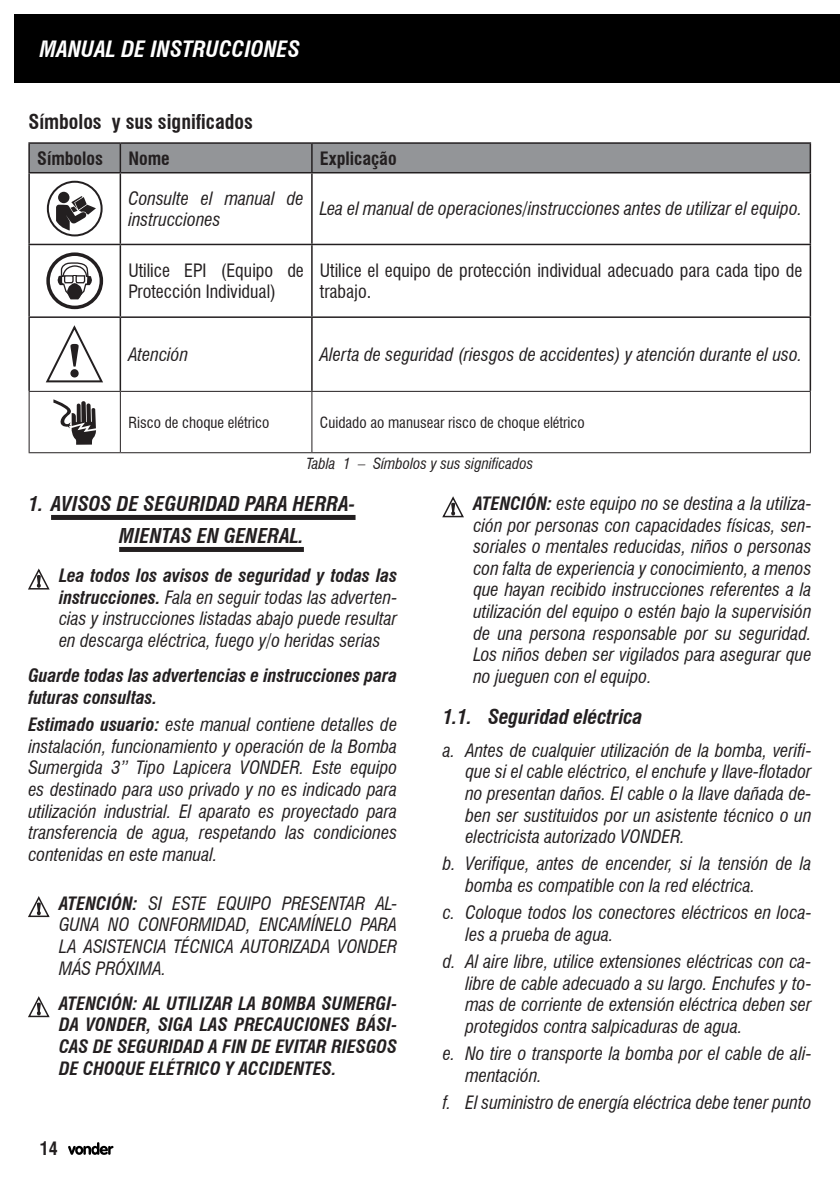
<style>
.page{position:relative;width:840px;height:1191px;background:#fff}
.page>*{position:absolute;margin:0;border:0;box-sizing:border-box;transform-origin:0 0}
.t1{font:italic 700 condensed 22px "Swiss 721 BT";color:#fff}
.t2{font:italic 700 condensed 20px/32px "Swiss 721 BT";color:#231f20}
.t3{font:700 condensed 20px "Swiss 721 BT";color:#231f20}
.t4{font:italic condensed 18px/21.6px "Swiss 721 BT";color:#231f20;text-align:justify}
.t5{font:italic 700 condensed 18px/21.6px "Swiss 721 BT";color:#231f20}
.t6{font:condensed 18px/21.6px "Swiss 721 BT";color:#231f20}
.t7{font:700 condensed 18px "Swiss 721 BT";color:#231f20}
.t8{font:condensed 15px "Swiss 721 BT";color:#231f20}
.t9{font:italic condensed 15px "Swiss 721 BT";color:#231f20}
.s1{font-weight:700}
</style>
<div class="page">
<hr style="left:28px;top:173px;width:2px;height:71px;background:#231f20">
<hr style="left:119px;top:173px;width:2px;height:71px;background:#231f20">
<hr style="left:311px;top:173px;width:1px;height:71px;background:#231f20">
<hr style="left:809px;top:173px;width:1px;height:71px;background:#231f20">
<hr style="left:28px;top:244px;width:92px;height:1px;background:#231f20">
<hr style="left:28px;top:245px;width:2px;height:71px;background:#231f20">
<hr style="left:120px;top:244px;width:192px;height:1px;background:#231f20">
<hr style="left:119px;top:245px;width:2px;height:71px;background:#231f20">
<hr style="left:312px;top:244px;width:498px;height:1px;background:#231f20">
<hr style="left:311px;top:245px;width:1px;height:71px;background:#231f20">
<hr style="left:809px;top:245px;width:1px;height:71px;background:#231f20">
<hr style="left:28px;top:316px;width:92px;height:2px;background:#231f20">
<hr style="left:28px;top:318px;width:2px;height:73px;background:#231f20">
<hr style="left:120px;top:316px;width:192px;height:2px;background:#231f20">
<hr style="left:119px;top:318px;width:2px;height:73px;background:#231f20">
<hr style="left:312px;top:316px;width:498px;height:2px;background:#231f20">
<hr style="left:311px;top:318px;width:1px;height:73px;background:#231f20">
<hr style="left:809px;top:318px;width:1px;height:73px;background:#231f20">
<hr style="left:29px;top:391px;width:91px;height:1px;background:#231f20">
<hr style="left:29px;top:392px;width:1px;height:60px;background:#231f20">
<hr style="left:120px;top:391px;width:192px;height:1px;background:#231f20">
<hr style="left:120px;top:392px;width:1px;height:60px;background:#231f20">
<hr style="left:312px;top:391px;width:498px;height:1px;background:#231f20">
<hr style="left:311px;top:392px;width:1px;height:60px;background:#231f20">
<hr style="left:809px;top:392px;width:1px;height:60px;background:#231f20">
<hr style="left:29px;top:452px;width:91px;height:1px;background:#231f20">
<hr style="left:120px;top:452px;width:192px;height:1px;background:#231f20">
<hr style="left:312px;top:452px;width:498px;height:1px;background:#231f20">
<hr style="left:28px;top:142px;width:92px;height:2px;background:#231f20">
<hr style="left:28px;top:144px;width:2px;height:28px;background:#231f20">
<hr style="left:120px;top:142px;width:192px;height:2px;background:#231f20">
<hr style="left:312px;top:142px;width:498px;height:2px;background:#231f20">
<div style="left:29px;top:143px;width:781px;height:29px;background:#939598"></div>
<hr style="left:28px;top:172px;width:92px;height:1px;background:#231f20">
<hr style="left:120px;top:172px;width:192px;height:1px;background:#231f20">
<hr style="left:312px;top:172px;width:498px;height:1px;background:#231f20">
<div style="left:58px;top:192px;width:11px;height:11px;background:#231f20;border-radius:50%"></div>
<svg style="left:56px;top:196px;width:40px;height:34px"></svg>
<div style="left:47px;top:181px;width:56px;height:55px;border:2px solid #231f20;border-radius:50%"></div>
<svg style="left:48px;top:254px;width:53px;height:53px"></svg>
<div style="left:46px;top:252px;width:57px;height:57px;border:4px solid #231f20;border-radius:50%"></div>
<svg style="left:55px;top:261px;width:39px;height:39px"></svg>
<svg style="left:45px;top:325px;width:58px;height:58px"></svg>
<svg style="left:53px;top:399px;width:43px;height:46px"></svg>
<svg style="left:442px;top:496px;width:22px;height:22px"></svg>
<div style="left:51px;top:515px;width:304px;height:5px;background:#231f20"></div>
<div style="left:119px;top:547px;width:185px;height:5px;background:#231f20"></div>
<svg style="left:28px;top:568px;width:22px;height:22px"></svg>
<svg style="left:28px;top:896px;width:22px;height:22px"></svg>
<svg style="left:28px;top:996px;width:22px;height:22px"></svg>
<div style="left:14px;top:14px;width:825px;height:69px;background:#000"></div>
<svg style="left:68px;top:1142px;width:45px;height:12px"></svg>
<p class="t1" style="left:40px;top:36px;width:262px">MANUAL DE INSTRUCCIONES</p>
<p class="t3" style="left:28px;top:109px;width:226px">Símbolos y sus significados</p>
<p class="t7" style="left:37px;top:147px;width:67px">Símbolos</p>
<p class="t7" style="left:128px;top:147px;width:43px">Nome</p>
<p class="t7" style="left:320px;top:147px;width:78px">Explicação</p>
<p class="t4" style="left:128px;top:187px;width:177px">Consulte el manual de instrucciones</p>
<p class="t4" style="left:320px;top:198px;width:483px">Lea el manual de operaciones/instrucciones antes de utilizar el equipo.</p>
<p class="t6" style="left:128px;top:259px;width:177px">Utilice EPI (Equipo de<br>Protección Individual)</p>
<p class="t6" style="left:320px;top:259px;width:483px">Utilice el equipo de protección individual adecuado para cada tipo de trabajo.</p>
<p class="t4" style="left:128px;top:344px;width:61px">Atención</p>
<p class="t4" style="left:320px;top:344px;width:483px">Alerta de seguridad (riesgos de accidentes) y atención durante el uso.</p>
<p class="t8" style="left:128px;top:413px;width:142px">Risco de choque elétrico</p>
<p class="t8" style="left:320px;top:413px;width:266px">Cuidado ao manusear risco de choque elétrico</p>
<p class="t9" style="left:306px;top:454px;width:228px">Tabla 1 – Símbolos y sus significados</p>
<p class="t4" style="left:473px;top:492px;width:339px"><span class="s1">ATENCIÓN:</span> este equipo no se destina a la utiliza&shy;ción por personas con capacidades físicas, sen&shy;soriales o mentales reducidas, niños o personas con falta de experiencia y conocimiento, a menos que hayan recibido instrucciones referentes a la utilización del equipo o estén bajo la supervisión de una persona responsable por su seguridad.<br>Los niños deben ser vigilados para asegurar que no jueguen con el equipo.</p>
<p class="t2" style="left:442px;top:700px;width:201px">1.1. Seguridad eléctrica</p>
<p class="t4" style="left:465px;top:739px;width:347px;text-indent:-23px">a. Antes de cualquier utilización de la bomba, verifi&shy;que si el cable eléctrico, el enchufe y llave-flotador no presentan daños. El cable o la llave dañada de&shy;ben ser sustituidos por un asistente técnico o un electricista autorizado VONDER.</p>
<p class="t4" style="left:465px;top:853px;width:347px;text-indent:-23px">b. Verifique, antes de encender, si la tensión de la bomba es compatible con la red eléctrica.</p>
<p class="t4" style="left:465px;top:902px;width:347px;text-indent:-23px">c. Coloque todos los conectores eléctricos en loca&shy;les a prueba de agua.</p>
<p class="t4" style="left:465px;top:951px;width:347px;text-indent:-23px">d. Al aire libre, utilice extensiones eléctricas con ca&shy;libre de cable adecuado a su largo. Enchufes y to&shy;mas de corriente de extensión eléctrica deben ser protegidos contra salpicaduras de agua.</p>
<p class="t4" style="left:465px;top:1043px;width:347px;text-indent:-23px">e. No tire o transporte la bomba por el cable de ali&shy;mentación.</p>
<p class="t4" style="left:442px;top:1091px;width:370px">f. El suministro de energía eléctrica debe tener punto</p>
<p class="t2" style="left:119px;top:488px;width:238px;text-indent:-91px">1. AVISOS DE SEGURIDAD PARA HERRA-<br>MIENTAS EN GENERAL.</p>
<p class="t4" style="left:59px;top:565px;width:339px"><span class="s1">Lea todos los avisos de seguridad y todas las instrucciones.</span> Fala en seguir todas las adverten&shy;cias y instrucciones listadas abajo puede resultar en descarga eléctrica, fuego y/o heridas serias</p>
<p class="t5" style="left:28px;top:665px;width:370px">Guarde todas las advertencias e instrucciones para futuras consultas.</p>
<p class="t4" style="left:28px;top:713px;width:370px"><span class="s1">Estimado usuario:</span> este manual contiene detalles de instalación, funcionamiento y operación de la Bomba Sumergida 3” Tipo Lapicera VONDER. Este equipo es destinado para uso privado y no es indicado para utilización industrial. El aparato es proyectado para transferencia de agua, respetando las condiciones contenidas en este manual.</p>
<p class="t4" style="left:59px;top:892px;width:339px"><span class="s1">ATENCIÓN:</span> SI ESTE EQUIPO PRESENTAR AL-GUNA NO CONFORMIDAD, ENCAMÍNELO PARA LA ASISTENCIA TÉCNICA AUTORIZADA VONDER MÁS PRÓXIMA.</p>
<p class="t5" style="left:59px;top:992px;width:339px;text-align:justify">ATENCIÓN: AL UTILIZAR LA BOMBA SUMERGI-DA VONDER, SIGA LAS PRECAUCIONES BÁSI-CAS DE SEGURIDAD A FIN DE EVITAR RIESGOS DE CHOQUE ELÉTRICO Y ACCIDENTES.</p>
<p class="t7" style="left:40px;top:1138px;width:19px">14</p>
</div>
